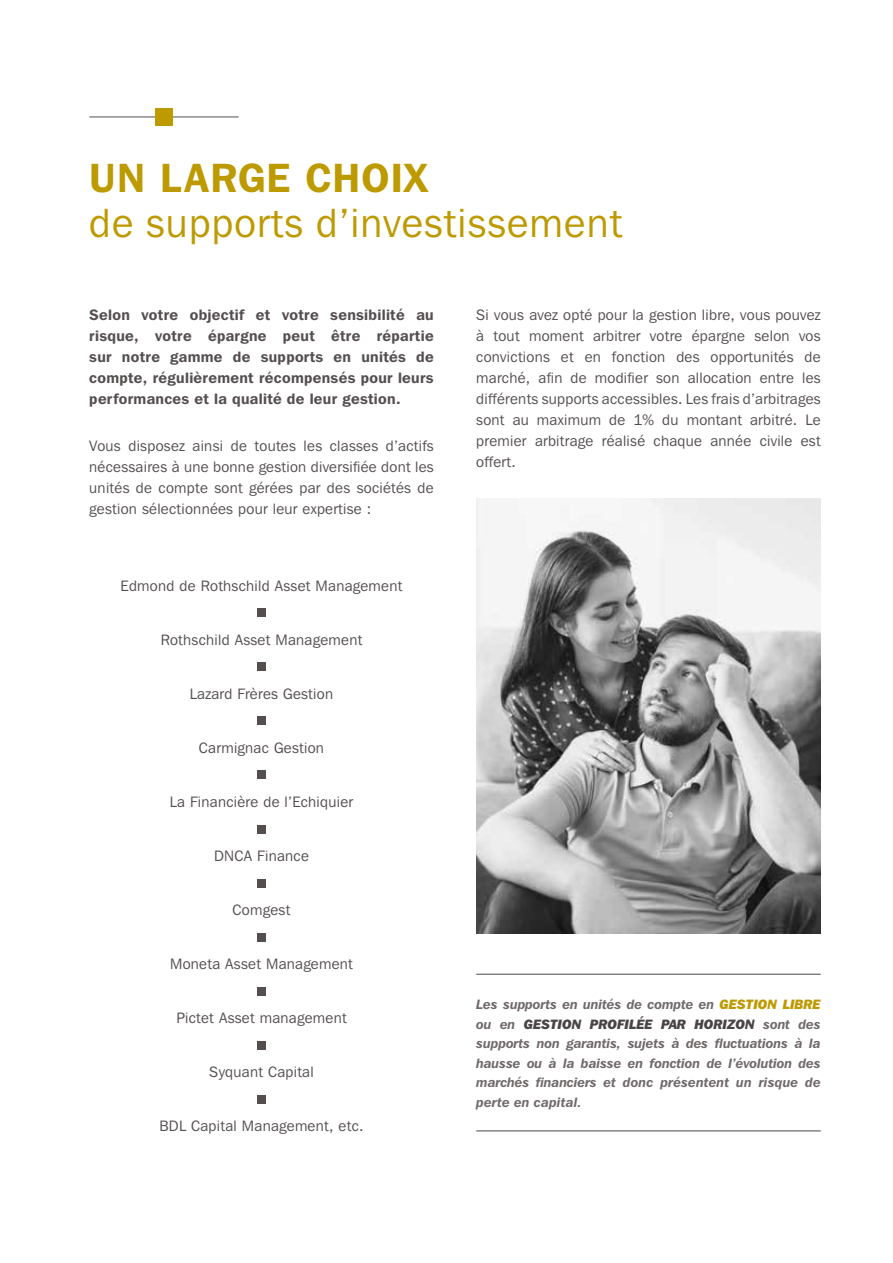
<style>
.page{position:relative;width:893px;height:1263px;background:#fff}
.page>*{position:absolute;margin:0;border:0;box-sizing:border-box;transform-origin:0 0}
.t1{font:40.65px "Franklin Gothic IT Cby BT";letter-spacing:.03em;color:#bd9a00}
.t2{font:600 40.65px "Franklin Gothic IT Cby BT";letter-spacing:.03em;color:#bd9a00}
.t3{font:15px/21px "Franklin Gothic IT Cby BT";letter-spacing:.02em;color:#544e4f;text-align:justify}
.t4{font:600 15px/21px "Franklin Gothic IT Cby BT";letter-spacing:.02em;color:#544e4f;text-align:justify}
.t5{font:italic 600 13.5px/19.5px "Franklin Gothic IT Cby BT";letter-spacing:.01em;color:#70696a;text-align:justify}
.s1{font-weight:800;color:#bd9a00}
.s2{font-weight:800;color:#4a4445}
</style>
<div class="page">
<hr style="left:89px;top:117px;width:150px;height:1px;background:#544e4f">
<div style="left:155px;top:108px;width:17px;height:17px;background:#bd9a00"></div>
<img style="left:476px;top:499px;width:345px;height:434px">
<div style="left:257px;top:608px;width:9px;height:9px;background:#544e4f"></div>
<div style="left:257px;top:771px;width:9px;height:8px;background:#544e4f"></div>
<div style="left:257px;top:933px;width:9px;height:8px;background:#544e4f"></div>
<div style="left:257px;top:663px;width:9px;height:8px;background:#544e4f"></div>
<div style="left:257px;top:825px;width:9px;height:8px;background:#544e4f"></div>
<div style="left:257px;top:987px;width:9px;height:8px;background:#544e4f"></div>
<div style="left:257px;top:717px;width:9px;height:8px;background:#544e4f"></div>
<div style="left:257px;top:879px;width:9px;height:8px;background:#544e4f"></div>
<div style="left:257px;top:1041px;width:9px;height:9px;background:#544e4f"></div>
<div style="left:257px;top:1096px;width:9px;height:8px;background:#544e4f"></div>
<hr style="left:476px;top:974px;width:345px;height:1px;background:#4a4445">
<hr style="left:476px;top:1130px;width:345px;height:1px;background:#4a4445">
<h1 class="t2" style="left:89px;top:152px;width:339px">UN LARGE CHOIX</h1>
<h1 class="t1" style="left:89px;top:197px;width:534px">de supports d’investissement</h1>
<p class="t4" style="left:89px;top:304px;width:346px">Selon votre objectif et votre sensibilité au risque, votre épargne peut être répartie sur notre gamme de supports en unités de compte, régulièrement récompensés pour leurs performances et la qualité de leur gestion.</p>
<p class="t3" style="left:89px;top:435px;width:346px">Vous disposez ainsi de toutes les classes d’actifs nécessaires à une bonne gestion diversifiée dont les unités de compte sont gérées par des sociétés de gestion sélectionnées pour leur expertise :</p>
<p class="t3" style="left:121px;top:575px;width:283px">Edmond de Rothschild Asset Management</p>
<p class="t3" style="left:161px;top:629px;width:203px">Rothschild Asset Management</p>
<p class="t3" style="left:190px;top:683px;width:145px">Lazard Frères Gestion</p>
<p class="t3" style="left:199px;top:737px;width:127px">Carmignac Gestion</p>
<p class="t3" style="left:170px;top:791px;width:185px">La Financière de l’Echiquier</p>
<p class="t3" style="left:214px;top:845px;width:96px">DNCA Finance</p>
<p class="t3" style="left:233px;top:899px;width:59px">Comgest</p>
<p class="t3" style="left:170px;top:953px;width:184px">Moneta Asset Management</p>
<p class="t3" style="left:176px;top:1007px;width:172px">Pictet Asset management</p>
<p class="t3" style="left:209px;top:1061px;width:106px">Syquant Capital</p>
<p class="t3" style="left:159px;top:1115px;width:206px">BDL Capital Management, etc.</p>
<p class="t3" style="left:476px;top:304px;width:346px">Si vous avez opté pour la gestion libre, vous pouvez à tout moment arbitrer votre épargne selon vos convictions et en fonction des opportunités de marché, afin de modifier son allocation entre les différents supports accessibles. Les frais d’arbitrages sont au maximum de 1% du montant arbitré. Le premier arbitrage réalisé chaque année civile est offert.</p>
<p class="t5" style="left:476px;top:994px;width:346px">Les supports en unités de compte en <span class="s1">GESTION LIBRE </span>ou en <span class="s2">GESTION PROFILÉE PAR HORIZON</span> sont des supports non garantis, sujets à des fluctuations à la hausse ou à la baisse en fonction de l’évolution des marchés financiers et donc présentent un risque de perte en capital.</p>
</div>
